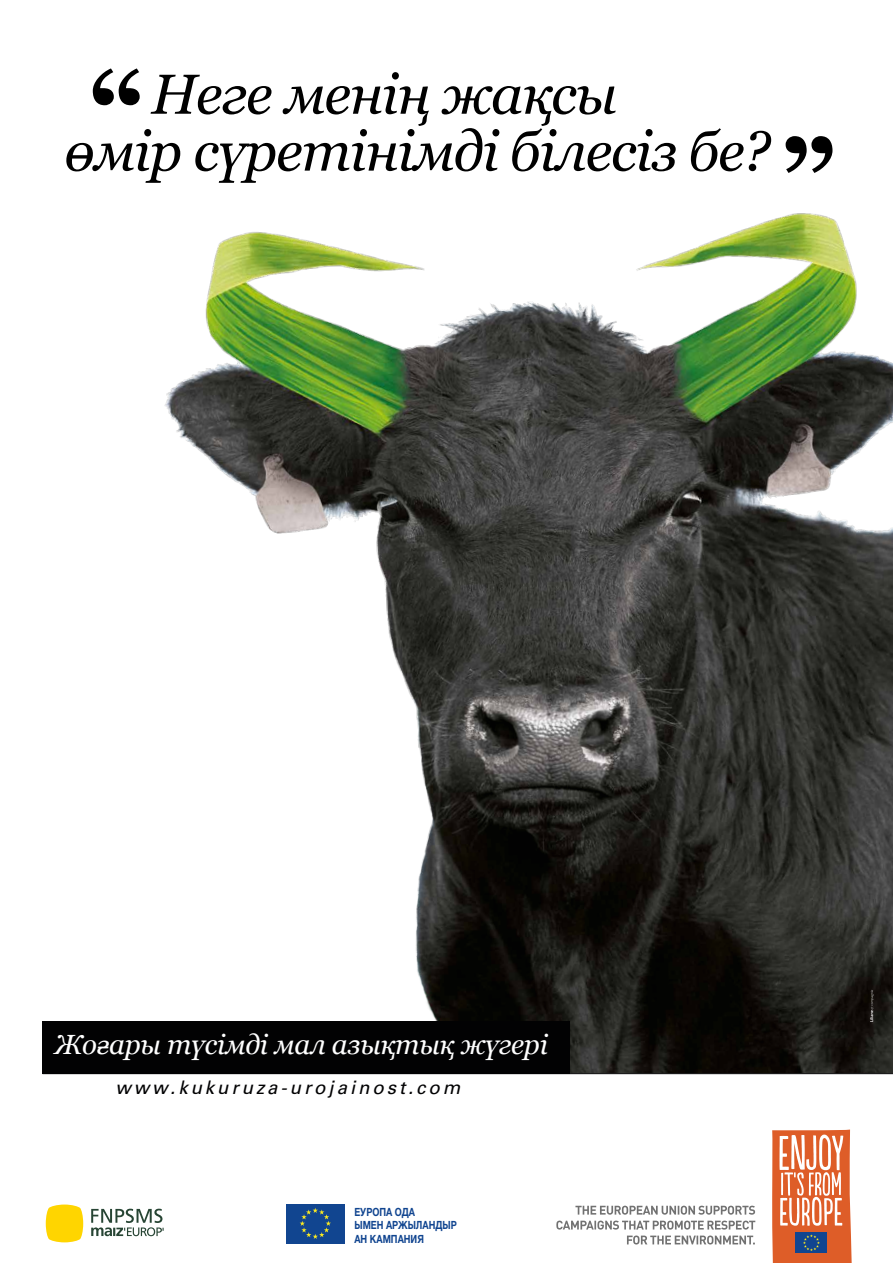
<style>
.page{position:relative;width:893px;height:1263px;background:#fff}
.page>*{position:absolute;margin:0;border:0;box-sizing:border-box;transform-origin:0 0}
.t1{font:700 107.4px "Georgia";color:#000}
.t2{font:italic 56.25px "Georgia";letter-spacing:-.02em;color:#000}
.t3{font:italic 27.75px "Georgia";letter-spacing:-.01em;color:#fff}
.t4{font:italic 18.6px "Univers LT Std";letter-spacing:.16em;color:#020203}
.t5{font:700 11.32px/13.6px "Helvetica Neue Cyr";color:#114590;scale:.8 1}
</style>
<div class="page">
<img style="left:164px;top:213px;width:729px;height:860px">
<svg style="left:870px;top:990px;width:4px;height:32px"></svg>
<div style="left:43px;top:1021px;width:527px;height:52px;background:#020203"></div>
<hr style="left:43px;top:1073px;width:850px;height:1px;background:#020203">
<svg style="left:46px;top:1204px;width:37px;height:38px"></svg>
<svg style="left:91px;top:1209px;width:73px;height:27px"></svg>
<svg style="left:772px;top:1129px;width:80px;height:134px;background:#d98261"></svg>
<svg style="left:627px;top:1235px;width:128px;height:9px"></svg>
<svg style="left:556px;top:1206px;width:199px;height:23px"></svg>
<div style="left:286px;top:1204px;width:58px;height:39px;background:#114590"></div>
<svg style="left:300px;top:1208px;width:31px;height:31px"></svg>
<h1 class="t1" style="left:89px;top:30px;width:57px">“</h1>
<p class="t2" style="left:151px;top:53px;width:467px">Неге менің жақсы</p>
<p class="t2" style="left:65px;top:110px;width:707px">өмір сүретінімді білесіз бе?</p>
<h1 class="t1" style="left:780px;top:98px;width:57px">”</h1>
<p class="t3" style="left:55px;top:1024px;width:494px">Жоғары түсімді мал азықтық жүгері</p>
<p class="t4" style="left:115px;top:1076px;width:347px">www.kukuruza-urojainost.com</p>
<p class="t5" style="left:354px;top:1205px;width:130px">ЕУРОПА ОДА<br>ЫМЕН АРЖЫЛАНДЫР<br>АН КАМПАНИЯ</p>
</div>
